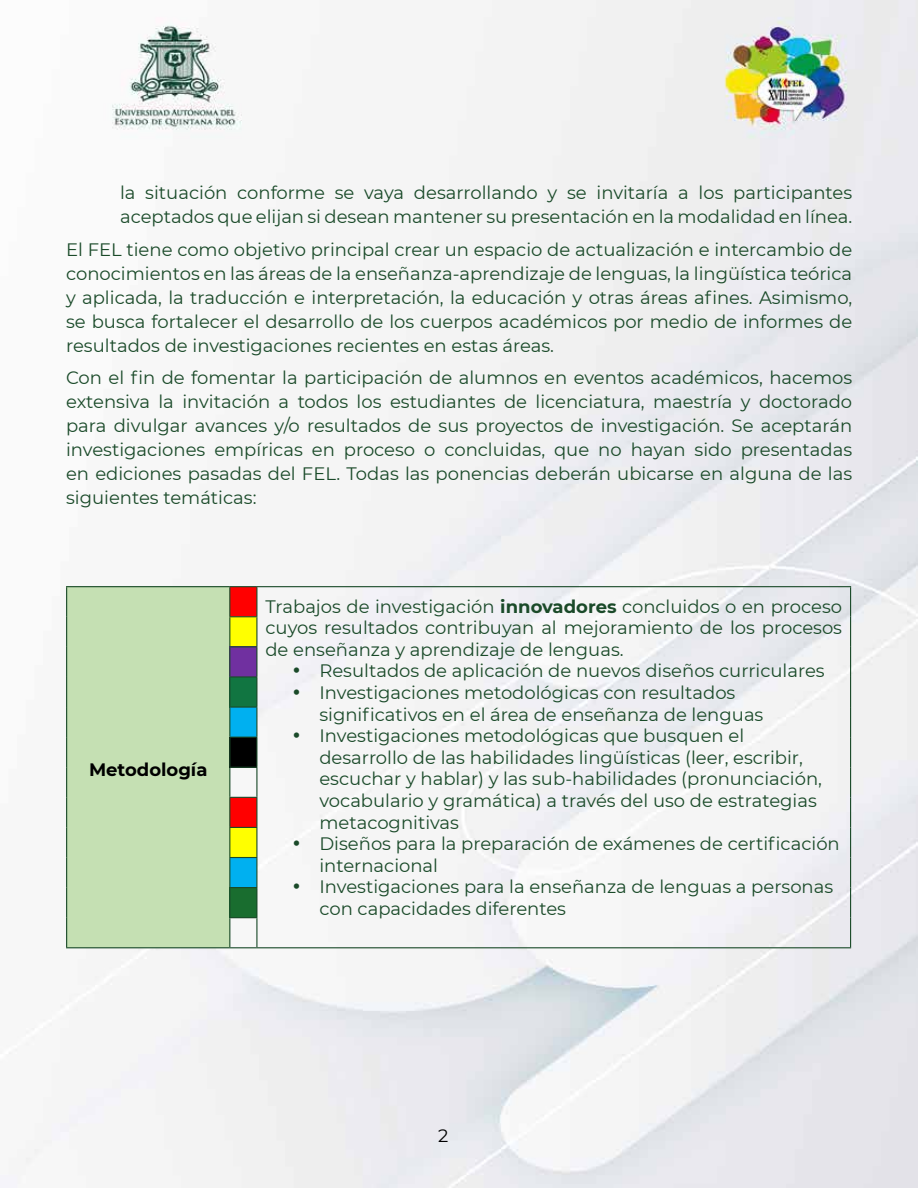
<style>
.page{position:relative;width:918px;height:1188px;background:#fff}
.page>*{position:absolute;margin:0;border:0;box-sizing:border-box;transform-origin:0 0}
.t1{font:18px/24px "Montserrat";color:#1a4a29}
.t2{font:700 18px "Montserrat";color:#000}
.t3{font:18px "Montserrat";color:#000}
.s1{font-weight:700}
</style>
<div class="page">
<img style="left:0;top:0;width:918px;height:1188px">
<div style="left:67px;top:587px;width:163px;height:361px;background:#c5e0b3"></div>
<hr style="left:66px;top:586px;width:164px;height:1px;background:#1a4a29">
<hr style="left:66px;top:587px;width:1px;height:30px;background:#1a4a29">
<hr style="left:66px;top:617px;width:1px;height:30px;background:#1a4a29">
<hr style="left:66px;top:647px;width:1px;height:30px;background:#1a4a29">
<hr style="left:66px;top:677px;width:1px;height:30px;background:#1a4a29">
<hr style="left:66px;top:707px;width:1px;height:30px;background:#1a4a29">
<hr style="left:66px;top:737px;width:1px;height:30px;background:#1a4a29">
<hr style="left:66px;top:767px;width:1px;height:30px;background:#1a4a29">
<hr style="left:66px;top:797px;width:1px;height:30px;background:#1a4a29">
<hr style="left:66px;top:827px;width:1px;height:31px;background:#1a4a29">
<hr style="left:66px;top:858px;width:1px;height:30px;background:#1a4a29">
<hr style="left:66px;top:888px;width:1px;height:30px;background:#1a4a29">
<svg style="left:66px;top:918px;width:1px;height:29px"></svg>
<hr style="left:66px;top:947px;width:164px;height:1px;background:#1a4a29">
<hr style="left:257px;top:586px;width:594px;height:1px;background:#1a4a29">
<hr style="left:850px;top:587px;width:1px;height:30px;background:#1a4a29">
<hr style="left:850px;top:617px;width:1px;height:30px;background:#1a4a29">
<hr style="left:850px;top:647px;width:1px;height:30px;background:#1a4a29">
<hr style="left:850px;top:677px;width:1px;height:30px;background:#1a4a29">
<hr style="left:850px;top:707px;width:1px;height:30px;background:#1a4a29">
<hr style="left:850px;top:737px;width:1px;height:30px;background:#1a4a29">
<hr style="left:850px;top:767px;width:1px;height:30px;background:#1a4a29">
<hr style="left:850px;top:797px;width:1px;height:30px;background:#1a4a29">
<hr style="left:850px;top:827px;width:1px;height:31px;background:#1a4a29">
<hr style="left:850px;top:858px;width:1px;height:30px;background:#1a4a29">
<hr style="left:850px;top:888px;width:1px;height:30px;background:#1a4a29">
<svg style="left:850px;top:918px;width:1px;height:29px"></svg>
<hr style="left:257px;top:947px;width:594px;height:1px;background:#1a4a29">
<svg style="left:229px;top:586px;width:28px;height:362px;background:#808262"></svg>
<p class="t1" style="left:120px;top:181px;width:734px">la situación conforme se vaya desarrollando y se invitaría a los participantes aceptados que elijan si desean mantener su presentación en la modalidad en línea.</p>
<p class="t1" style="left:66px;top:238px;width:788px;text-align:justify">El FEL tiene como objetivo principal crear un espacio de actualización e intercambio de conocimientos en las áreas de la enseñanza-aprendizaje de lenguas, la lingüística teórica y aplicada, la traducción e interpretación, la educación y otras áreas afines. Asimismo, se busca fortalecer el desarrollo de los cuerpos académicos por medio de informes de resultados de investigaciones recientes en estas áreas.</p>
<p class="t1" style="left:66px;top:365px;width:788px;text-align:justify">Con el fin de fomentar la participación de alumnos en eventos académicos, hacemos extensiva la invitación a todos los estudiantes de licenciatura, maestría y doctorado para divulgar avances y/o resultados de sus proyectos de investigación. Se aceptarán investigaciones empíricas en proceso o concluidas, que no hayan sido presentadas en ediciones pasadas del FEL. Todas las ponencias deberán ubicarse en alguna de las siguientes temáticas:</p>
<p class="t2" style="left:89px;top:760px;width:120px">Metodología</p>
<p class="t1" style="left:265px;top:596px;width:578px;line-height:21.6px;text-align:justify">Trabajos de investigación <span class="s1">innovadores</span> concluidos o en proceso cuyos resultados contribuyan al mejoramiento de los procesos de enseñanza y aprendizaje de lenguas.</p>
<p class="t1" style="left:292px;top:659px;width:534px">• Resultados de aplicación de nuevos diseños curriculares</p>
<p class="t1" style="left:319px;top:682px;width:446px;line-height:21.6px;text-indent:-27px">• Investigaciones metodológicas con resultados significativos en el área de enseñanza de lenguas</p>
<p class="t1" style="left:319px;top:725px;width:504px;line-height:21.6px;text-indent:-27px">• Investigaciones metodológicas que busquen el desarrollo de las habilidades lingüísticas (leer, escribir, escuchar y hablar) y las sub-habilidades (pronunciación, vocabulario y gramática) a través del uso de estrategias metacognitivas</p>
<p class="t1" style="left:319px;top:832px;width:522px;line-height:21.6px;text-indent:-27px">• Diseños para la preparación de exámenes de certificación internacional</p>
<p class="t1" style="left:319px;top:876px;width:515px;line-height:21.6px;text-indent:-27px">• Investigaciones para la enseñanza de lenguas a personas con capacidades diferentes</p>
<p class="t3" style="left:438px;top:1126px;width:12px">2</p>
</div>
